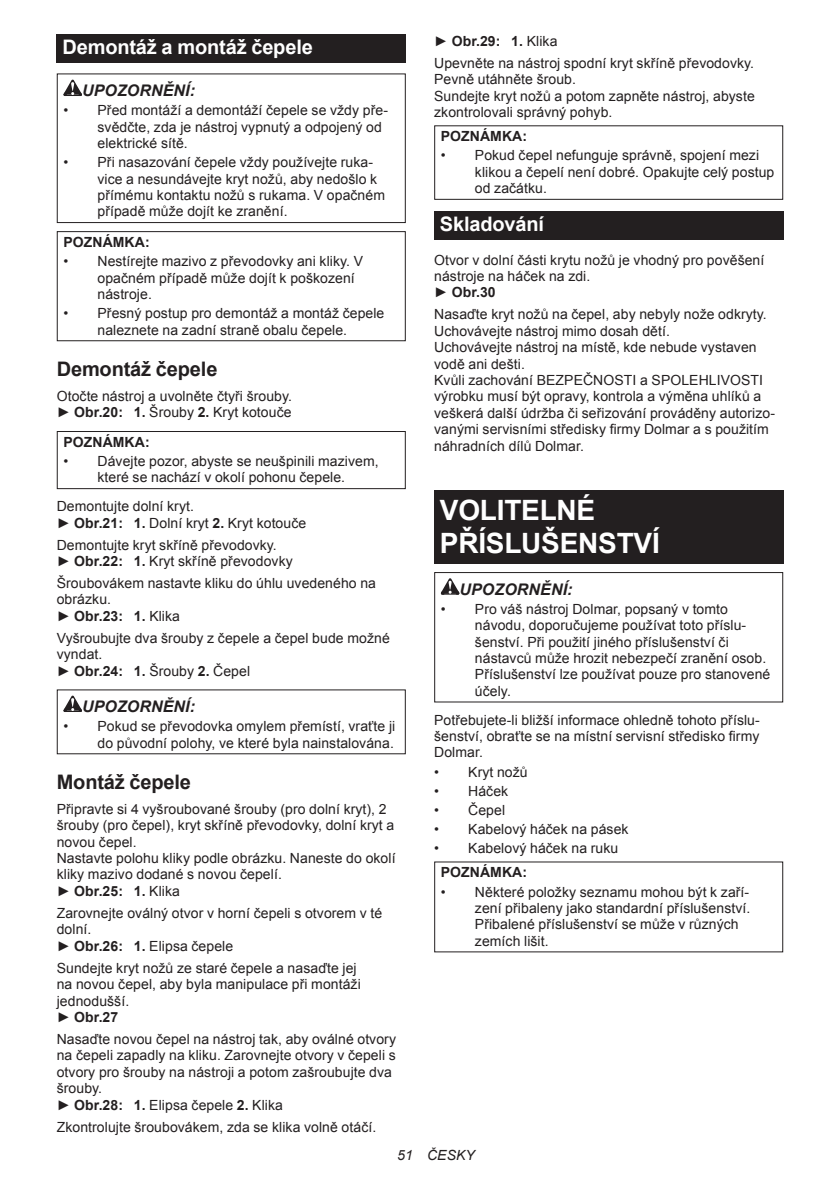
<style>
.page{position:relative;width:840px;height:1191px;background:#fff}
.page>*{position:absolute;margin:0;border:0;box-sizing:border-box;transform-origin:0 0}
.t1{font:700 28px/32.8px "Arial";letter-spacing:-.01em;color:#fff}
.t2{font:700 20px "Arial";letter-spacing:-.01em;color:#fff}
.t3{font:700 20px "Arial";letter-spacing:-.01em;color:#231f20}
.t4{font:italic 700 16px "Arial";letter-spacing:.005em;color:#231f20}
.t5{font:14px/16.4px "Arial";letter-spacing:.005em;color:#231f20}
.t6{font:700 14px "Arial";letter-spacing:.005em;color:#231f20}
.t7{font:italic 14px "Arial";letter-spacing:.005em;color:#231f20}
.s1{font-weight:700}
</style>
<div class="page">
<div style="left:57px;top:34px;width:348px;height:29px;background:#231f20"></div>
<svg style="left:63px;top:80px;width:19px;height:16px"></svg>
<div style="left:57px;top:73px;width:348px;height:150px;border:1px solid #231f20"></div>
<div style="left:57px;top:231px;width:348px;height:110px;border:1px solid #231f20"></div>
<div style="left:57px;top:431px;width:348px;height:58px;border:1px solid #231f20"></div>
<svg style="left:63px;top:695px;width:19px;height:17px"></svg>
<div style="left:434px;top:125px;width:348px;height:75px;border:1px solid #231f20"></div>
<div style="left:434px;top:211px;width:348px;height:29px;background:#231f20"></div>
<div style="left:434px;top:490px;width:348px;height:74px;background:#231f20"></div>
<svg style="left:440px;top:578px;width:19px;height:16px"></svg>
<div style="left:434px;top:572px;width:348px;height:130px;border:1px solid #231f20"></div>
<h2 class="t2" style="left:62px;top:34px;width:252px">Demontáž a montáž čepele</h2>
<p class="t4" style="left:82px;top:80px;width:114px">UPOZORNĚNÍ:</p>
<p class="t5" style="left:97px;top:102px;width:292px;text-indent:-34px">• Před montáží a demontáží čepele se vždy pře&shy;svědčte, zda je nástroj vypnutý a odpojený od elektrické sítě.</p>
<p class="t5" style="left:97px;top:154px;width:289px;text-indent:-34px">• Při nasazování čepele vždy používejte ruka&shy;vice a nesundávejte kryt nožů, aby nedošlo k přímému kontaktu nožů s rukama. V opačném případě může dojít ke zranění.</p>
<p class="t6" style="left:63px;top:233px;width:88px">POZNÁMKA:</p>
<p class="t5" style="left:97px;top:253px;width:267px;text-indent:-34px">• Nestírejte mazivo z převodovky ani kliky. V opačném případě může dojít k poškození nástroje.</p>
<p class="t5" style="left:63px;top:305px;width:322px;text-align:center">• Přesný postup pro demontáž a montáž čepele naleznete na zadní straně obalu čepele.</p>
<h2 class="t3" style="left:57px;top:356px;width:162px">Demontáž čepele</h2>
<p class="t5" style="left:57px;top:388px;width:237px">Otočte nástroj a uvolněte čtyři šrouby. ► <span class="s1">Obr.20: 1.</span> Šrouby <span class="s1">2.</span> Kryt kotouče</p>
<p class="t6" style="left:63px;top:432px;width:88px">POZNÁMKA:</p>
<p class="t5" style="left:63px;top:453px;width:316px;text-align:center">• Dávejte pozor, abyste se neušpinili mazivem, které se nachází v okolí pohonu čepele.</p>
<p class="t5" style="left:57px;top:498px;width:251px">Demontujte dolní kryt.<br>► <span class="s1">Obr.21: 1.</span> Dolní kryt <span class="s1">2.</span> Kryt kotouče</p>
<p class="t5" style="left:57px;top:536px;width:237px">Demontujte kryt skříně převodovky. ► <span class="s1">Obr.22: 1.</span> Kryt skříně převodovky</p>
<p class="t5" style="left:57px;top:575px;width:320px">Šroubovákem nastavte kliku do úhlu uvedeného na obrázku.<br>► <span class="s1">Obr.23: 1.</span> Klika</p>
<p class="t5" style="left:57px;top:630px;width:334px">Vyšroubujte dva šrouby z čepele a čepel bude možné vyndat.<br>► <span class="s1">Obr.24: 1.</span> Šrouby <span class="s1">2.</span> Čepel</p>
<p class="t4" style="left:82px;top:695px;width:114px">UPOZORNĚNÍ:</p>
<p class="t5" style="left:63px;top:718px;width:333px;text-align:right">• Pokud se převodovka omylem přemístí, vraťte ji do původní polohy, ve které byla nainstalována.</p>
<h2 class="t3" style="left:57px;top:768px;width:136px">Montáž čepele</h2>
<p class="t5" style="left:57px;top:801px;width:340px">Připravte si 4 vyšroubované šrouby (pro dolní kryt), 2 šrouby (pro čepel), kryt skříně převodovky, dolní kryt a novou čepel.<br>Nastavte polohu kliky podle obrázku. Naneste do okolí kliky mazivo dodané s novou čepelí.<br>► <span class="s1">Obr.25: 1.</span> Klika</p>
<p class="t5" style="left:57px;top:905px;width:327px">Zarovnejte oválný otvor v horní čepeli s otvorem v té dolní.<br>► <span class="s1">Obr.26: 1.</span> Elipsa čepele</p>
<p class="t5" style="left:57px;top:959px;width:305px">Sundejte kryt nožů ze staré čepele a nasaďte jej na novou čepel, aby byla manipulace při montáži jednodušší.<br>► <span class="s1">Obr.27</span></p>
<p class="t5" style="left:57px;top:1031px;width:340px">Nasaďte novou čepel na nástroj tak, aby oválné otvory na čepeli zapadly na kliku. Zarovnejte otvory v čepeli s otvory pro šrouby na nástroji a potom zašroubujte dva šrouby.<br>► <span class="s1">Obr.28: 1.</span> Elipsa čepele <span class="s1">2.</span> Klika</p>
<p class="t5" style="left:57px;top:1118px;width:321px">Zkontrolujte šroubovákem, zda se klika volně otáčí.</p>
<p class="t5" style="left:434px;top:30px;width:321px;line-height:22px">► <span class="s1">Obr.29: 1.</span> Klika<br>Upevněte na nástroj spodní kryt skříně převodovky.</p>
<p class="t5" style="left:434px;top:71px;width:322px">Pevně utáhněte šroub.<br>Sundejte kryt nožů a potom zapněte nástroj, abyste zkontrolovali správný pohyb.</p>
<p class="t6" style="left:440px;top:127px;width:88px">POZNÁMKA:</p>
<p class="t5" style="left:474px;top:147px;width:301px;text-indent:-34px">• Pokud čepel nefunguje správně, spojení mezi klikou a čepelí není dobré. Opakujte celý postup od začátku.</p>
<h2 class="t2" style="left:439px;top:211px;width:106px">Skladování</h2>
<p class="t5" style="left:434px;top:252px;width:331px">Otvor v dolní části krytu nožů je vhodný pro pověšení nástroje na háček na zdi.<br>► <span class="s1">Obr.30</span></p>
<p class="t5" style="left:434px;top:306px;width:342px">Nasaďte kryt nožů na čepel, aby nebyly nože odkryty.<br>Uchovávejte nástroj mimo dosah dětí.<br>Uchovávejte nástroj na místě, kde nebude vystaven vodě ani dešti.<br>Kvůli zachování BEZPEČNOSTI a SPOLEHLIVOSTI výrobku musí být opravy, kontrola a výměna uhlíků a veškerá další údržba či seřizování prováděny autorizo&shy;vanými servisními středisky firmy Dolmar a s použitím náhradních dílů Dolmar.</p>
<h1 class="t1" style="left:439px;top:494px;width:221px">VOLITELNÉ<br>PŘÍSLUŠENSTVÍ</h1>
<p class="t4" style="left:459px;top:578px;width:114px">UPOZORNĚNÍ:</p>
<p class="t5" style="left:474px;top:601px;width:297px;text-indent:-34px">• Pro váš nástroj Dolmar, popsaný v tomto návodu, doporučujeme používat toto příslu&shy;šenství. Při použití jiného příslušenství či nástavců může hrozit nebezpečí zranění osob.<br>Příslušenství lze používat pouze pro stanovené účely.</p>
<p class="t5" style="left:434px;top:711px;width:327px;text-align:justify">Potřebujete-li bližší informace ohledně tohoto příslu&shy;šenství, obraťte se na místní servisní středisko firmy Dolmar.</p>
<p class="t5" style="left:434px;top:763px;width:95px">• Kryt nožů</p>
<p class="t5" style="left:434px;top:782px;width:76px">• Háček</p>
<p class="t5" style="left:434px;top:802px;width:72px">• Čepel</p>
<p class="t5" style="left:434px;top:821px;width:196px">• Kabelový háček na pásek</p>
<p class="t5" style="left:434px;top:840px;width:185px">• Kabelový háček na ruku</p>
<p class="t6" style="left:440px;top:863px;width:88px">POZNÁMKA:</p>
<p class="t5" style="left:474px;top:883px;width:277px;text-indent:-34px">• Některé položky seznamu mohou být k zaří&shy;zení přibaleny jako standardní příslušenství.<br>Přibalené příslušenství se může v různých zemích lišit.</p>
<p class="t7" style="left:397px;top:1146px;width:79px">51 ČESKY</p>
</div>
